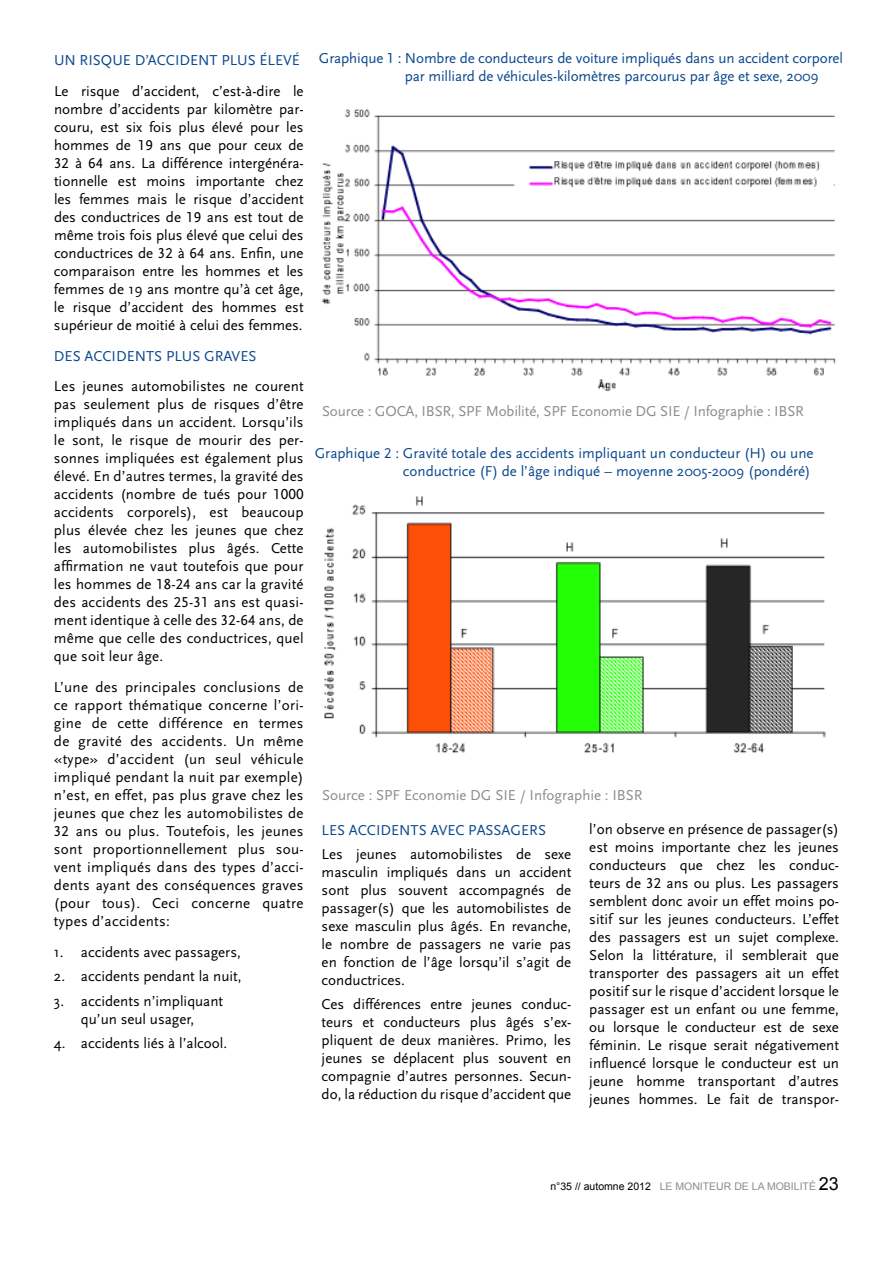
<style>
.page{position:relative;width:893px;height:1263px;background:#fff}
.page>*{position:absolute;margin:0;border:0;box-sizing:border-box;transform-origin:0 0}
.t1{font:15px/18px "Scala Sans";color:#000;text-align:justify}
.t2{font:15px/18px "Scala Sans";letter-spacing:-.01em;color:#0b488e}
.t3{font:15px "Scala Sans";letter-spacing:-.01em;color:#8b8c8f}
.t4{font:10.5px "Arial";color:#8b8c8f}
.s1{font-family:"Scala Sans Caps"}
.s2{color:#000}
.s3{font-size:18px;color:#000}
</style>
<div class="page">
<img style="left:321px;top:109px;width:515px;height:282px">
<img style="left:324px;top:496px;width:502px;height:257px">
<p class="t2" style="left:54px;top:52px;width:177px">Un risqu e d’accident plus</p>
<p class="t2" style="left:260px;top:52px;width:42px">élevé</p>
<p class="t1" style="left:54px;top:82px;width:251px">Le risque d’accident, c’est-à-dire le nombre d’accidents par kilomètre par&shy;couru, est six fois plus élevé pour les hommes de <span class="s1">19</span> ans que pour ceux de <span class="s1">32</span> à <span class="s1">64</span> ans. La différence intergénéra&shy;tionnelle est moins importante chez les femmes mais le risque d’accident des conductrices de <span class="s1">19</span> ans est tout de même trois fois plus élevé que celui des conductrices de <span class="s1">32</span> à <span class="s1">64</span> ans. Enfin, une comparaison entre les hommes et les femmes de 19 ans montre qu’à cet âge, le risque d’accident des hommes est supérieur de moitié à celui des femmes.</p>
<p class="t2" style="left:54px;top:347px;width:122px">Des accidents plus</p>
<p class="t2" style="left:204px;top:347px;width:52px">graves</p>
<p class="t1" style="left:54px;top:378px;width:251px">Les jeunes automobilistes ne courent pas seulement plus de risques d’être impliqués dans un accident. Lorsqu’ils le sont, le risque de mourir des per&shy;sonnes impliquées est également plus élevé. E n d’autres termes, la gravité des accidents (nombre de tués pour <span class="s1">1000 </span>accidents corporels), est beaucoup plus élevée chez les jeunes que chez les automobilistes plus âgés. Cette affirmation ne vaut toutefois que pour les hommes de <span class="s1">18-24</span> ans car la gravité des accidents des <span class="s1">25-31</span> ans est quasi&shy;ment identique à celle des <span class="s1">32-64</span> ans, de même que celle des conductrices, quel que soit leur âge.</p>
<p class="t1" style="left:54px;top:679px;width:251px">L’une des principales conclusions de ce rapport thématique concerne l’ori&shy;gine de cette différence en termes de gravité des accidents. Un même «type» d’accident (un seul véhicule impliqué pendant la nuit par exemple) n’est, en effet, pas plus grave chez les jeunes que chez les automobilistes de <span class="s1">32</span> ans ou plus. Toutefois, les jeunes sont proportionnellement plus sou&shy;vent impliqués dans des types d’acci&shy;dents ayant des conséquences graves (pour tous). Ceci concerne quatre types d’accidents:</p>
<p class="t1" style="left:54px;top:943px;width:188px">1. accidents avec passagers,</p>
<p class="t1" style="left:54px;top:968px;width:189px">2. accidents pendant la nuit,</p>
<p class="t1" style="left:54px;top:992px;width:171px;text-align:center">3. accidents n’impliquant qu’un seul usager,</p>
<p class="t1" style="left:54px;top:1034px;width:175px">4. accidents liés à l’alcool.</p>
<p class="t2" style="left:405px;top:50px;width:440px;text-indent:-86px">Graphique <span class="s1">1</span> : Nombre de conducteurs de voiture impliqués dans un accident corporel par milliard de véhicules-kilomètres parcourus par âge et sexe, 2009</p>
<p class="t3" style="left:322px;top:403px;width:483px">Source : GOCA, I BSR, SPF Mobilité, SPF Economie DG SIE / I nfographie : I BSR</p>
<p class="t2" style="left:315px;top:444px;width:500px;text-align:right">Graphique <span class="s1">2</span> : G ravité totale des accidents impliquant un conducteur (H) ou une conductrice (F) de l’âge indiqué – moyenne 2005-2009 (pondéré)</p>
<p class="t3" style="left:322px;top:787px;width:322px">Source : SPF Economie DG SIE / I nfographie : I BSR</p>
<p class="t2" style="left:322px;top:821px;width:156px">Les accidents avec passa</p>
<p class="t2" style="left:510px;top:821px;width:27px">gers</p>
<p class="t1" style="left:322px;top:845px;width:251px">Les jeunes automobilistes de sexe masculin impliqués dans un accident sont plus souvent accompagnés de passager(s) que les automobilistes de sexe masculin plus âgés. En revanche, le nombre de passagers ne varie pas en fonction de l’âge lorsqu’il s’agit de conductrices.</p>
<p class="t1" style="left:322px;top:996px;width:251px">Ces différences entre jeunes conduc&shy;teurs et conducteurs plus âgés s’ex&shy;pliquent de deux manières. Primo, les jeunes se déplacent plus souvent en compagnie d’autres personnes. Secun&shy;do, la réduction du risque d’accident que</p>
<p class="t1" style="left:589px;top:820px;width:251px">l’on observe en présence de passager(s) est moins importante chez les jeunes conducteurs que chez les conduc&shy;teurs de <span class="s1">32</span> ans ou plus. Les passagers semblent donc avoir un effet moins po&shy;sitif sur les jeunes conducteurs. L’effet des passagers est un sujet complexe.<br>Selon la littérature, il semblerait que transporter des passagers ait un effet positif sur le risque d’accident lorsque le passager est un enfant ou une femme, ou lorsque le conducteur est de sexe féminin. Le risque serait négativement influencé lorsque le conducteur est un jeune homme transportant d’autres jeunes hommes. Le fait de transpor-</p>
<p class="t4" style="left:550px;top:1179px;width:290px"><span class="s2">N°35 // AUTOMNE 2012</span> LE MONITEUR DE LA MOBILITÉ <span class="s3">23</span></p>
</div>
